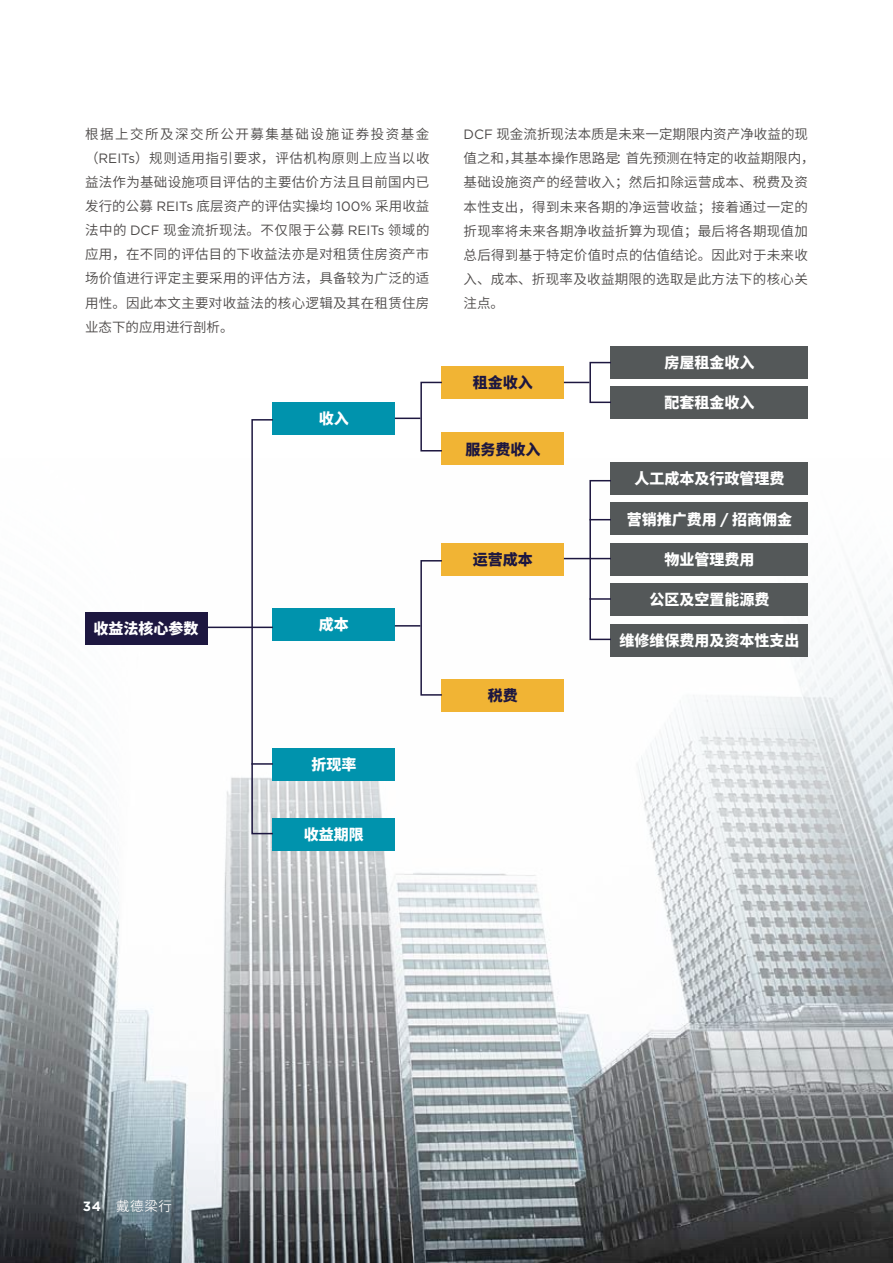
<style>
.page{position:relative;width:893px;height:1263px;background:#fff}
.page>*{position:absolute;margin:0;border:0;box-sizing:border-box;transform-origin:0 0}
.t1{font:900 15px "Noto Sans CJ Ksc";color:#fff}
.t2{font:900 15px "Noto Sans CJ Ksc";color:#1d1740}
.t3{font:600 13.5px/24px "Noto Sans CJ Ksc";letter-spacing:.02em;color:#4c4948;text-align:justify}
.t4{font:600 13.5px "Noto Sans CJ Ksc";color:#fff}
.s1{font-family:"Gotham";font-weight:400}
.s2{font-family:"Gotham";font-weight:700}
</style>
<div class="page">
<img style="left:0;top:451px;width:893px;height:812px">
<div style="left:85px;top:612px;width:122px;height:32px;background:#1d1740"></div>
<div style="left:273px;top:402px;width:122px;height:32px;background:#0093ad"></div>
<div style="left:273px;top:608px;width:122px;height:32px;background:#0093ad"></div>
<div style="left:273px;top:749px;width:122px;height:32px;background:#0093ad"></div>
<div style="left:273px;top:818px;width:122px;height:32px;background:#0093ad"></div>
<div style="left:442px;top:366px;width:122px;height:32px;background:#f1b434"></div>
<div style="left:442px;top:433px;width:122px;height:32px;background:#f1b434"></div>
<div style="left:442px;top:543px;width:122px;height:32px;background:#f1b434"></div>
<div style="left:442px;top:680px;width:122px;height:32px;background:#f1b434"></div>
<div style="left:611px;top:347px;width:197px;height:32px;background:#545859"></div>
<div style="left:611px;top:386px;width:197px;height:32px;background:#545859"></div>
<div style="left:611px;top:462px;width:197px;height:32px;background:#545859"></div>
<div style="left:611px;top:503px;width:197px;height:32px;background:#545859"></div>
<div style="left:611px;top:584px;width:197px;height:32px;background:#545859"></div>
<div style="left:611px;top:543px;width:197px;height:32px;background:#545859"></div>
<div style="left:611px;top:624px;width:197px;height:32px;background:#545859"></div>
<div style="left:589px;top:362px;width:23px;height:41px;border:2px solid #1d1740"></div>
<div style="left:420px;top:382px;width:23px;height:69px;border:2px solid #1d1740"></div>
<div style="left:251px;top:419px;width:23px;height:415px;border:2px solid #1d1740"></div>
<div style="left:420px;top:560px;width:23px;height:136px;border:2px solid #1d1740"></div>
<div style="left:589px;top:480px;width:23px;height:160px;border:2px solid #1d1740"></div>
<svg style="left:564px;top:382px;width:25px;height:1px"></svg>
<svg style="left:395px;top:418px;width:25px;height:1px"></svg>
<hr style="left:395px;top:625px;width:25px;height:2px;background:#1d1740">
<hr style="left:564px;top:558px;width:47px;height:1px;background:#1d1740">
<svg style="left:589px;top:519px;width:22px;height:1px"></svg>
<hr style="left:589px;top:598px;width:22px;height:2px;background:#1d1740">
<hr style="left:207px;top:627px;width:66px;height:1px;background:#1d1740">
<hr style="left:251px;top:763px;width:22px;height:2px;background:#1d1740">
<p class="t3" style="left:85px;top:123px;width:346px">根据上交所及深交所公开募集基础设施证券投资基金（<span class="s1">REITs</span>）规则适用指引要求，评估机构原则上应当以收益法作为基础设施项目评估的主要估价方法且目前国内已发行的公募 <span class="s1">REITs</span> 底层资产的评估实操均 <span class="s1">100%</span> 采用收益法中的 <span class="s1">DCF</span> 现金流折现法。不仅限于公募 <span class="s1">REITs</span> 领域的应用，在不同的评估目的下收益法亦是对租赁住房资产市场价值进行评定主要采用的评估方法，具备较为广泛的适用性。因此本文主要对收益法的核心逻辑及其在租赁住房业态下的应用进行剖析。</p>
<p class="t3" style="left:463px;top:123px;width:353px;text-align:left"><span class="s1">DCF</span> 现金流折现法本质是未来一定期限内资产净收益的现值之和，其基本操作思路是：首先预测在特定的收益期限内，基础设施资产的经营收入；然后扣除运营成本、税费及资本性支出，得到未来各期的净运营收益；接着通过一定的折现率将未来各期净收益折算为现值；最后将各期现值加总后得到基于特定价值时点的估值结论。因此对于未来收入、成本、折现率及收益期限的选取是此方法下的核心关注点。</p>
<p class="t1" style="left:94px;top:620px;width:107px">收益法核心参数</p>
<p class="t1" style="left:319px;top:410px;width:31px">收入</p>
<p class="t1" style="left:319px;top:616px;width:31px">成本</p>
<p class="t1" style="left:311px;top:756px;width:46px">折现率</p>
<p class="t1" style="left:304px;top:826px;width:61px">收益期限</p>
<p class="t2" style="left:473px;top:374px;width:61px">租金收入</p>
<p class="t2" style="left:465px;top:441px;width:76px">服务费收入</p>
<p class="t2" style="left:473px;top:551px;width:61px">运营成本</p>
<p class="t2" style="left:488px;top:687px;width:31px">税费</p>
<p class="t1" style="left:664px;top:354px;width:91px">房屋租金收入</p>
<p class="t1" style="left:664px;top:394px;width:91px">配套租金收入</p>
<p class="t1" style="left:634px;top:470px;width:151px">人工成本及行政管理费</p>
<p class="t1" style="left:627px;top:511px;width:167px">营销推广费用 <span class="s2">/</span> 招商佣金</p>
<p class="t1" style="left:664px;top:551px;width:91px">物业管理费用</p>
<p class="t1" style="left:649px;top:591px;width:122px">公区及空置能源费</p>
<p class="t1" style="left:619px;top:632px;width:181px">维修维保费用及资本性支出</p>
<p class="t4" style="left:83px;top:1198px;width:91px"><span class="s2">34</span> 戴德梁行</p>
</div>
